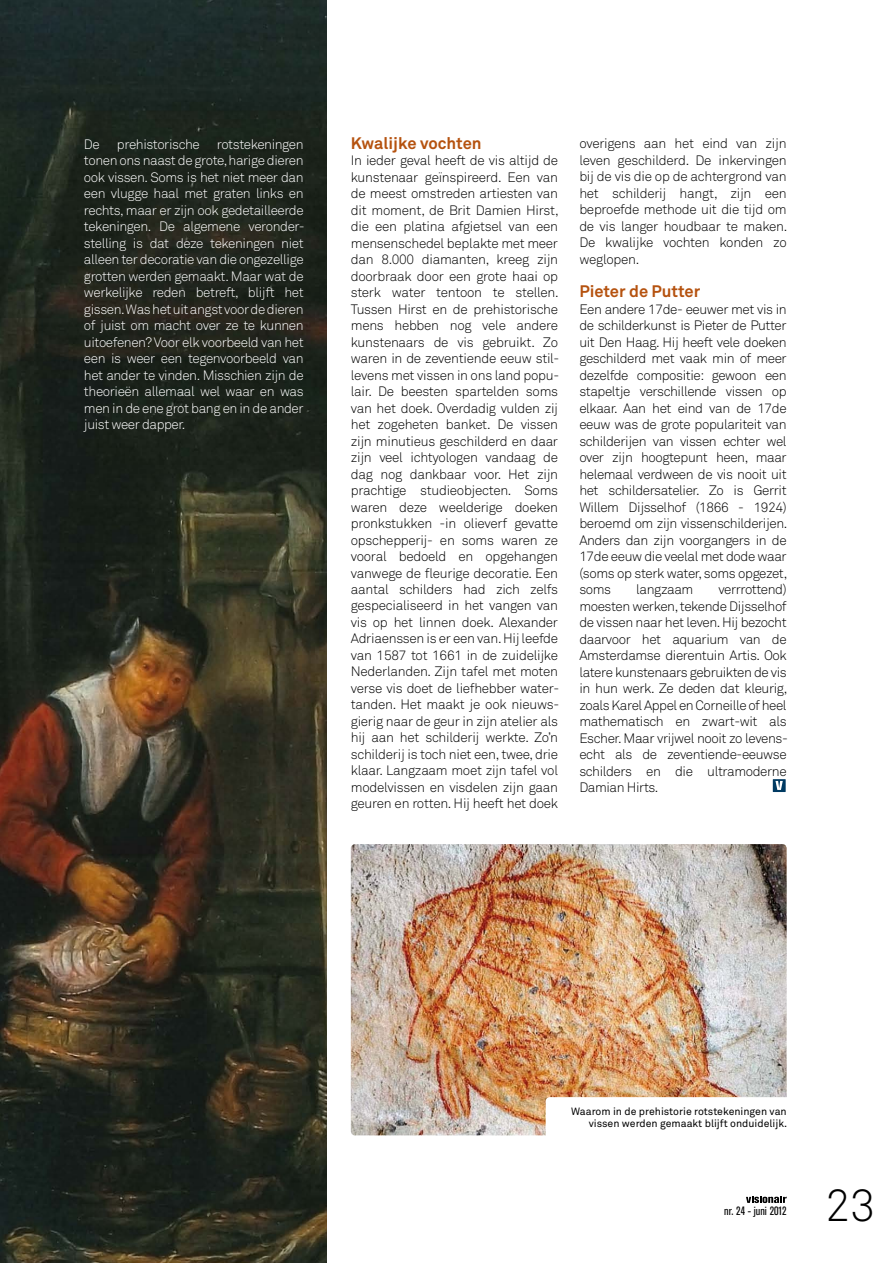
<style>
.page{position:relative;width:893px;height:1263px;background:#fff}
.page>*{position:absolute;margin:0;border:0;box-sizing:border-box;transform-origin:0 0}
.t1{font:300 45px "Akkurat";color:#000}
.t2{font:700 16.5px "Akkurat";color:#b5520f}
.t3{font:300 13.5px/16.5px "Akkurat";letter-spacing:-.03em;color:#000;text-align:justify}
.t4{font:300 13.5px/16.5px "Akkurat";letter-spacing:-.03em;color:#fff;text-align:justify}
.t5{font:12px "Akzidenz Grotesk Condensed BQ";color:#000}
.t6{font:10.5px/12px "Akkurat";color:#000;text-align:right}
</style>
<div class="page">
<svg style="left:746px;top:1197px;width:41px;height:6px"></svg>
<img style="left:0;top:0;width:326px;height:1263px">
<img style="left:351px;top:844px;width:436px;height:291px">
<div style="left:546px;top:1097px;width:254px;height:63px;background:#fff;border-radius:4px"></div>
<svg style="left:773px;top:779px;width:13px;height:13px"></svg>
<p class="t4" style="left:84px;top:136px;width:222px;text-indent:133px">rotstekeningen tonen ons naast de grote, harige dieren ook vissen. Soms is het niet meer dan een vlugge haal met graten links en rechts, maar er zijn ook gedetailleerde tekeningen. De algemene veronder&shy;stelling is dat deze tekeningen niet alleen ter decoratie van die ongezellige grotten werden gemaakt. Maar wat de werkelijke reden betreft, blijft het gissen. Was het uit angst voor de dieren of juist om macht over ze te kunnen uitoefenen? Voor elk voorbeeld van het een is weer een tegenvoorbeeld van het ander te vinden. Misschien zijn de theorieën allemaal wel waar en was men in de ene grot bang en in de ander juist weer dapper.</p>
<p class="t2" style="left:351px;top:132px;width:132px">Kwalijke vochten</p>
<p class="t4" style="left:84px;top:136px;width:17px">De</p>
<p class="t4" style="left:117px;top:136px;width:84px">prehistorische</p>
<p class="t3" style="left:351px;top:152px;width:210px">In ieder geval heeft de vis altijd de kunstenaar geïnspireerd. Een van de meest omstreden artiesten van dit moment, de Brit Damien Hirst, die een platina afgietsel van een mensenschedel beplakte met meer dan 8.000 diamanten, kreeg zijn doorbraak door een grote haai op sterk water tentoon te stellen.<br>Tussen Hirst en de prehistorische mens hebben nog vele andere kunstenaars de vis gebruikt. Zo waren in de zeventiende eeuw stil&shy;levens met vissen in ons land popu&shy;lair. De beesten spartelden soms van het doek. Overdadig vulden zij het zogeheten banket. De vissen zijn minutieus geschilderd en daar zijn veel ichtyologen vandaag de dag nog dankbaar voor. Het zijn prachtige studieobjecten. Soms waren deze weelderige doeken pronkstukken -in olieverf gevatte opschepperij- en soms waren ze vooral bedoeld en opgehangen vanwege de fleurige decoratie. Een aantal schilders had zich zelfs gespecialiseerd in het vangen van vis op het linnen doek. Alexander Adriaenssen is er een van. Hij leefde van 1587 tot 1661 in de zuidelijke Nederlanden. Zijn tafel met moten verse vis doet de liefhebber water&shy;tanden. Het maakt je ook nieuws&shy;gierig naar de geur in zijn atelier als hij aan het schilderij werkte. Zo’n schilderij is toch niet een, twee, drie klaar. Langzaam moet zijn tafel vol modelvissen en visdelen zijn gaan geuren en rotten. Hij heeft het doek</p>
<p class="t3" style="left:579px;top:136px;width:209px">overigens aan het eind van zijn leven geschilderd. De inkervingen bij de vis die op de achtergrond van het schilderij hangt, zijn een beproefde methode uit die tijd om de vis langer houdbaar te maken.<br>De kwalijke vochten konden zo weglopen.</p>
<p class="t2" style="left:579px;top:281px;width:122px">Pieter de Putter</p>
<p class="t3" style="left:579px;top:301px;width:209px">Een andere 17de- eeuwer met vis in de schilderkunst is Pieter de Putter uit Den Haag. Hij heeft vele doeken geschilderd met vaak min of meer dezelfde compositie: gewoon een stapeltje verschillende vissen op elkaar. Aan het eind van de 17de eeuw was de grote populariteit van schilderijen van vissen echter wel over zijn hoogtepunt heen, maar helemaal verdween de vis nooit uit het schildersatelier. Zo is Gerrit Willem Dijsselhof (1866 - 1924) beroemd om zijn vissenschilderijen.<br>Anders dan zijn voorgangers in de 17de eeuw die veelal met dode waar (soms op sterk water, soms opgezet, soms</p>
<p class="t3" style="left:579px;top:581px;width:210px;text-indent:139px">verrrottend) moesten werken, tekende Dijsselhof de vissen naar het leven. Hij bezocht daarvoor het aquarium van de Amsterdamse dierentuin Artis. Ook latere kunstenaars gebruikten de vis in hun werk. Ze deden dat kleurig, zoals Karel Appel en Corneille of heel mathematisch en zwart-wit als Escher. Maar vrijwel nooit zo levens&shy;echt als de zeventiende-eeuwse schilders en die ultramoderne Damian Hirts.</p>
<p class="t3" style="left:636px;top:581px;width:59px">langzaam</p>
<p class="t6" style="left:571px;top:1105px;width:218px">Waarom in de prehistorie rotstekeningen van vissen werden gemaakt blijft onduidelijk.</p>
<p class="t5" style="left:724px;top:1204px;width:64px">nr. 24 - juni 2012</p>
<h1 class="t1" style="left:825px;top:1179px;width:53px">23</h1>
</div>
